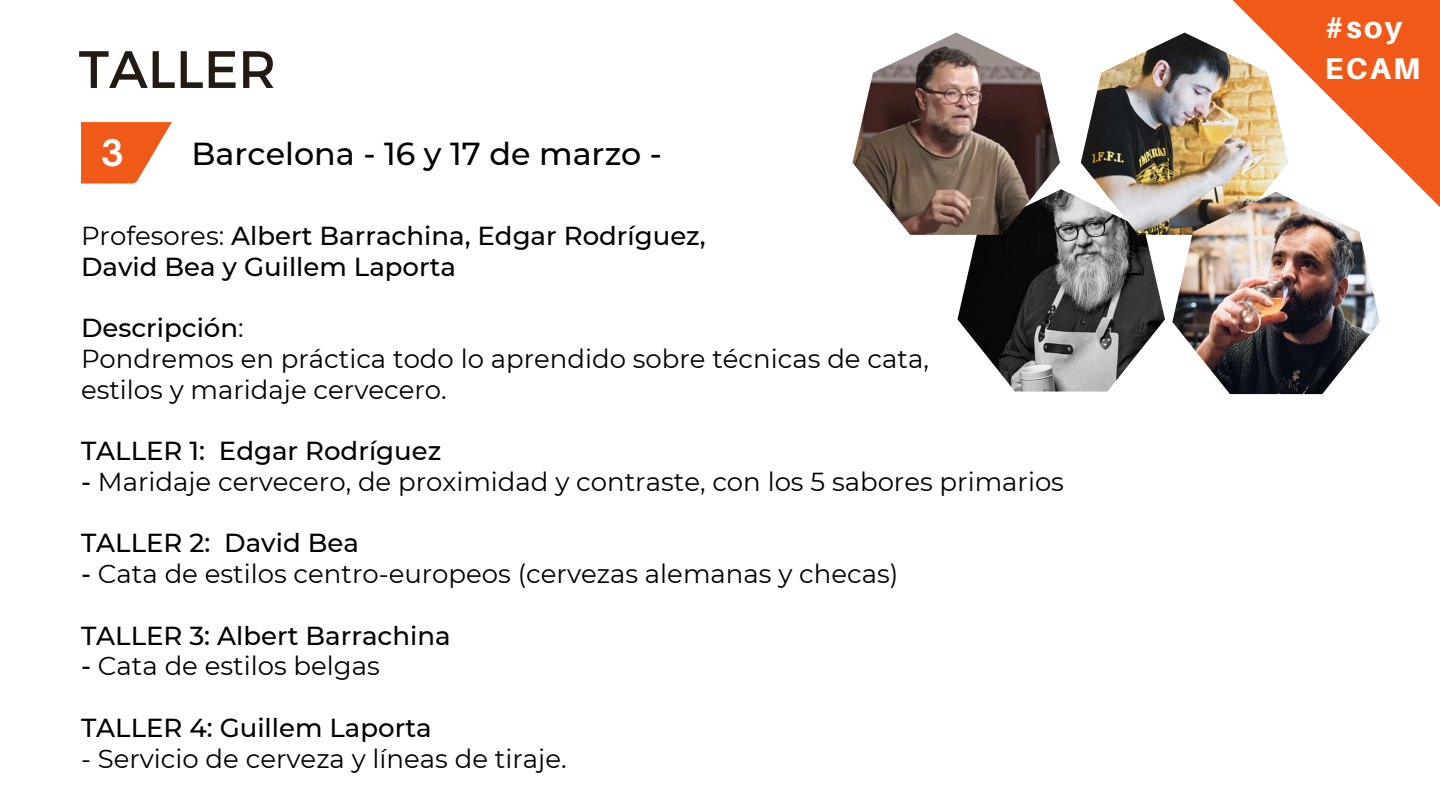
<style>
.page{position:relative;width:1440px;height:810px;background:#fff}
.page>*{position:absolute;margin:0;border:0;box-sizing:border-box;transform-origin:0 0}
.t1{font:52.5px "Montserrat";color:#231b13}
.t2{font:700 35px "Open Sauce One";color:#fff}
.t3{font:500 31.7px "Montserrat";color:#000}
.t4{font:800 30px "Aileron";letter-spacing:.08em;color:#fff}
.t5{font:26px "Montserrat";color:#000}
.t6{font:500 26px "Montserrat";color:#000}
.s1{font-weight:400}
.s2{font-weight:500}
</style>
<div class="page">
<svg style="left:81px;top:122px;width:91px;height:62px"></svg>
<svg style="left:1232px;top:0;width:208px;height:207px;fill:#f15918"></svg>
<img style="left:957px;top:189px;width:208px;height:203px">
<img style="left:852px;top:33px;width:208px;height:202px">
<img style="left:1081px;top:33px;width:207px;height:202px">
<img style="left:1172px;top:192px;width:208px;height:202px">
<p class="t1" style="left:79px;top:35px;width:199px">TALLER</p>
<p class="t2" style="left:101px;top:131px;width:25px">3</p>
<p class="t3" style="left:192px;top:134px;width:472px">Barcelona - 16 y 17 de marzo -</p>
<p class="t6" style="left:81px;top:220px;width:626px"><span class="s1">Profesores:</span> Albert Barrachina, Edgar Rodríguez,</p>
<p class="t6" style="left:81px;top:250px;width:377px">David Bea y Guillem Laporta</p>
<p class="t6" style="left:81px;top:312px;width:164px">Descripción<span class="s1">:</span></p>
<p class="t5" style="left:81px;top:343px;width:849px">Pondremos en práctica todo lo aprendido sobre técnicas de cata,</p>
<p class="t5" style="left:81px;top:373px;width:367px">estilos y maridaje cervecero.</p>
<p class="t6" style="left:81px;top:435px;width:362px">TALLER 1: Edgar Rodríguez</p>
<p class="t5" style="left:81px;top:466px;width:985px"><span class="s2">-</span> Maridaje cervecero, de proximidad y contraste, con los 5 sabores primarios</p>
<p class="t6" style="left:81px;top:527px;width:279px">TALLER 2: David Bea</p>
<p class="t5" style="left:81px;top:558px;width:819px"><span class="s2">-</span> Cata de estilos centro-europeos (cervezas alemanas y checas)</p>
<p class="t6" style="left:81px;top:619px;width:371px">TALLER 3: Albert Barrachina</p>
<p class="t5" style="left:81px;top:650px;width:300px"><span class="s2">-</span> Cata de estilos belgas</p>
<p class="t6" style="left:81px;top:712px;width:352px">TALLER 4: Guillem Laporta</p>
<p class="t5" style="left:81px;top:742px;width:487px">- Servicio de cerveza y líneas de tiraje.</p>
<p class="t4" style="left:1325px;top:8px;width:79px">#soy</p>
<p class="t4" style="left:1325px;top:50px;width:97px">ECAM</p>
</div>
